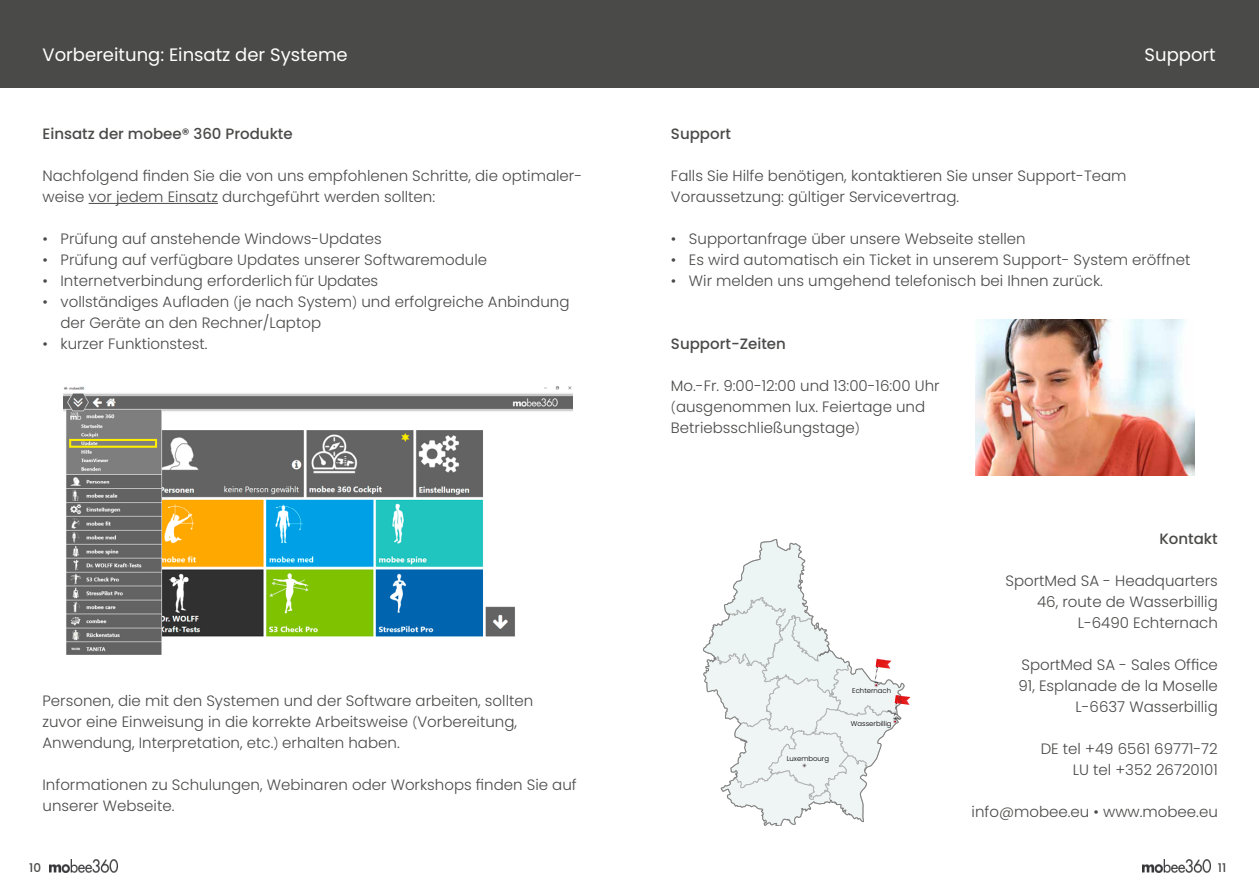
<style>
.page{position:relative;width:1259px;height:893px;background:#fff}
.page>*{position:absolute;margin:0;border:0;box-sizing:border-box;transform-origin:0 0}
.t1{font:18px "Poppins";color:#fff}
.t2{font:300 15px/21px "Poppins";color:#4a4a49}
.t3{font:500 15px "Poppins";color:#4a4a49}
.t4{font:500 12px "Poppins";color:#4a4a49}
.t5{font:300 6.9px "Poppins";color:#000}
.s1{font-size:12px}
</style>
<div class="page">
<div style="left:0;top:0;width:1259px;height:88px;background:#4a4a49"></div>
<img style="left:1142px;top:860px;width:68px;height:12px">
<img style="left:49px;top:860px;width:68px;height:12px">
<hr style="left:89px;top:203px;width:129px;height:1px;background:#4a4a49">
<img style="left:64px;top:386px;width:509px;height:268px">
<div style="left:69px;top:439px;width:88px;height:9px;border:2px solid #ffed00"></div>
<img style="left:975px;top:320px;width:219px;height:156px">
<svg style="left:703px;top:539px;width:201px;height:287px"></svg>
<p class="t1" style="left:43px;top:45px;width:307px">Vorbereitung: Einsatz der Systeme</p>
<p class="t1" style="left:1144px;top:45px;width:73px">Support</p>
<p class="t3" style="left:43px;top:125px;width:252px">Einsatz der mobee® 360 Produkte</p>
<p class="t2" style="left:43px;top:166px;width:541px">Nachfolgend finden Sie die von uns empfohlenen Schritte, die optimaler&shy;weise vor jedem Einsatz durchgeführt werden sollten:</p>
<p class="t2" style="left:43px;top:229px;width:341px">• Prüfung auf anstehende Windows-Updates</p>
<p class="t2" style="left:43px;top:250px;width:446px">• Prüfung auf verfügbare Updates unserer Softwaremodule</p>
<p class="t2" style="left:43px;top:271px;width:337px">• Internetverbindung erforderlich für Updates</p>
<p class="t2" style="left:61px;top:292px;width:510px;text-indent:-18px">• vollständiges Aufladen <span class="s1">(</span>je nach System<span class="s1">)</span> und erfolgreiche Anbindung der Geräte an den Rechner/Laptop</p>
<p class="t2" style="left:43px;top:334px;width:167px">• kurzer Funktionstest.</p>
<p class="t2" style="left:43px;top:691px;width:492px">Personen, die mit den Systemen und der Software arbeiten, sollten zuvor eine Einweisung in die korrekte Arbeitsweise <span class="s1">(</span>Vorbereitung,<br>Anwendung, Interpretation, etc.<span class="s1">)</span> erhalten haben.</p>
<p class="t2" style="left:43px;top:775px;width:536px">Informationen zu Schulungen, Webinaren oder Workshops finden Sie auf unserer Webseite.</p>
<p class="t3" style="left:671px;top:125px;width:62px">Support</p>
<p class="t2" style="left:671px;top:166px;width:457px">Falls Sie Hilfe benötigen, kontaktieren Sie unser Support-Team<br>Voraussetzung: gültiger Servicevertrag.</p>
<p class="t2" style="left:671px;top:229px;width:356px">• Supportanfrage über unsere Webseite stellen</p>
<p class="t2" style="left:671px;top:250px;width:521px">• Es wird automatisch ein Ticket in unserem Support- System eröffnet</p>
<p class="t2" style="left:671px;top:271px;width:433px">• Wir melden uns umgehend telefonisch bei Ihnen zurück.</p>
<p class="t3" style="left:671px;top:335px;width:116px">Support-Zeiten</p>
<p class="t2" style="left:671px;top:376px;width:270px">Mo.-Fr. 9:00-12:00 und 13:00-16:00 Uhr <span class="s1">(</span>ausgenommen lux. Feiertage und<br>Betriebsschließungstage<span class="s1">)</span></p>
<p class="t5" style="left:786px;top:755px;width:44px">Luxembourg</p>
<p class="t5" style="left:852px;top:687px;width:40px">Echternach</p>
<p class="t5" style="left:851px;top:720px;width:42px">Wasserbillig</p>
<p class="t3" style="left:1159px;top:530px;width:60px">Kontakt</p>
<p class="t2" style="left:1005px;top:570px;width:214px;text-align:right">SportMed SA - Headquarters<br>46, route de Wasserbillig<br>L-6490 Echternach</p>
<p class="t2" style="left:1018px;top:654px;width:201px;text-align:right">SportMed SA - Sales Office<br>91, Esplanade de la Moselle<br>L-6637 Wasserbillig</p>
<p class="t2" style="left:1040px;top:738px;width:179px;text-align:right">DE tel +49 6561 69771-72<br>LU tel +352 26720101</p>
<p class="t2" style="left:971px;top:801px;width:248px">info@mobee.eu • www.mobee.eu</p>
<p class="t4" style="left:29px;top:861px;width:13px">10</p>
<p class="t4" style="left:1217px;top:861px;width:10px">11</p>
</div>
